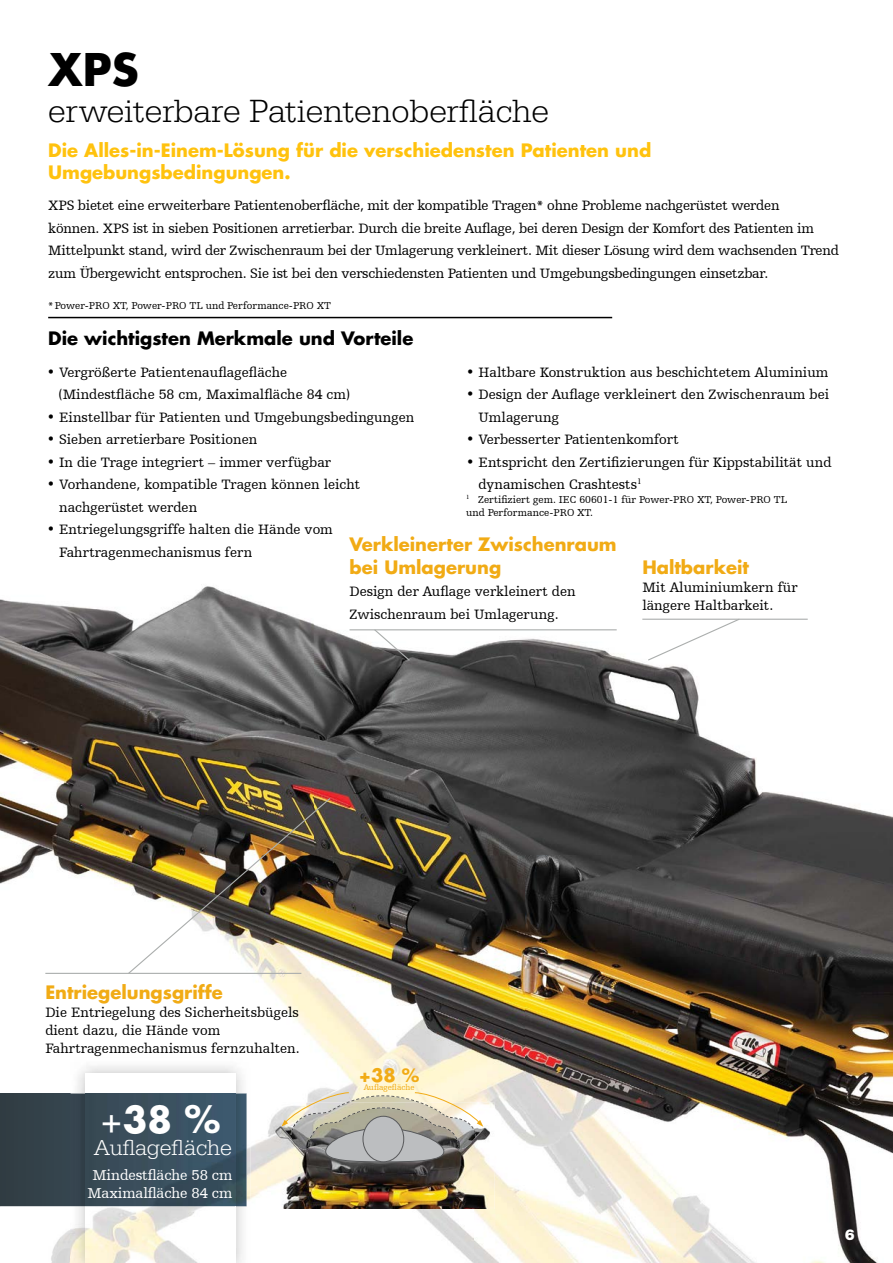
<style>
.page{position:relative;width:893px;height:1263px;background:#fff}
.page>*{position:absolute;margin:0;border:0;box-sizing:border-box;transform-origin:0 0}
.t1{font:700 43.8px "Futura Std";color:#000}
.t2{font:700 35.85px "Futura Std";color:#fff}
.t3{font:300 33.3px "Egyptienne URW";color:#000}
.t4{font:300 22.35px "Egyptienne URW";letter-spacing:-.01em;color:#fff}
.t5{font:700 18px/22.5px "Futura Std";color:#ffc20e}
.t6{font:700 18px/22.5px "Futura Std";color:#f1ab15}
.t7{font:700 18px "Futura Std";color:#000}
.t8{font:700 18px "Futura For Stryker";color:#f1ab15}
.t9{font:15px/18px "Humanist Slabserif 712 BT";letter-spacing:-.01em;color:#fff;text-align:center}
.t10{font:900 15px "Helvetica Neue LT Std";color:#fff}
.t11{font:14.25px/22.5px "Humanist Slabserif 712 BT";color:#000}
.t12{font:10.5px/13.5px "Humanist Slabserif 712 BT";color:#000}
.t13{font:8.4px "Humanist Slabserif 712 BT";color:#f1ab15}
.s1{font-weight:400}
.s2{font-size:36.9px}
</style>
<div class="page">
<img style="left:0;top:586px;width:630px;height:269px">
<img style="left:630px;top:618px;width:263px;height:645px">
<img style="left:0;top:855px;width:525px;height:204px">
<img style="left:525px;top:855px;width:106px;height:408px">
<img style="left:0;top:1058px;width:315px;height:205px">
<img style="left:315px;top:1059px;width:211px;height:51px">
<img style="left:473px;top:1110px;width:53px;height:153px">
<img style="left:416px;top:1209px;width:57px;height:54px">
<div style="left:0;top:1093px;width:70px;height:113px;background:#334149"></div>
<img style="left:70px;top:1206px;width:15px;height:57px">
<img style="left:70px;top:1093px;width:177px;height:113px">
<img style="left:85px;top:1073px;width:150px;height:190px">
<img style="left:85px;top:1093px;width:150px;height:113px">
<hr style="left:48px;top:317px;width:564px;height:1px;background:#000">
<hr style="left:642px;top:619px;width:166px;height:1px;background:#abaead">
<hr style="left:349px;top:629px;width:268px;height:1px;background:#abaead">
<hr style="left:45px;top:973px;width:256px;height:1px;background:#abaead">
<svg style="left:647px;top:618px;width:94px;height:43px"></svg>
<svg style="left:373px;top:628px;width:38px;height:34px"></svg>
<img style="left:127px;top:797px;width:204px;height:178px">
<img style="left:271px;top:1103px;width:223px;height:106px">
<svg style="left:281px;top:1092px;width:202px;height:71px;background:#bab7ac"></svg>
<h1 class="t1" style="left:48px;top:40px;width:92px">XPS</h1>
<h3 class="t3" style="left:48px;top:91px;width:503px">erweiterbare Patientenoberfläche</h3>
<p class="t5" style="left:48px;top:138px;width:605px">Die Alles-in-Einem-Lösung für die verschiedensten Patienten und<br>Umgebungsbedingungen.</p>
<p class="t11" style="left:48px;top:194px;width:792px">XPS bietet eine erweiterbare Patientenoberfläche, mit der kompatible Tragen* ohne Probleme nachgerüstet werden<br>können. XPS ist in sieben Positionen arretierbar. Durch die breite Auflage, bei deren Design der Komfort des Patienten im Mittelpunkt stand, wird der Zwischenraum bei der Umlagerung verkleinert. Mit dieser Lösung wird dem wachsenden Trend zum Übergewicht entsprochen. Sie ist bei den verschiedensten Patienten und Umgebungsbedingungen einsetzbar.</p>
<p class="t12" style="left:48px;top:298px;width:284px">* Power-PRO XT, Power-PRO TL und Performance-PRO XT</p>
<p class="t7" style="left:48px;top:327px;width:367px">Die wichtigsten Merkmale und Vorteile</p>
<p class="t11" style="left:59px;top:360px;width:293px;text-indent:-12px">• Vergrößerte Patientenauflagefläche (Mindestfläche 58 cm, Maximalfläche 84 cm)</p>
<p class="t11" style="left:47px;top:405px;width:369px">• Einstellbar für Patienten und Umgebungsbedingungen</p>
<p class="t11" style="left:47px;top:428px;width:212px">• Sieben arretierbare Positionen</p>
<p class="t11" style="left:47px;top:450px;width:286px">• In die Trage integriert – immer verfügbar</p>
<p class="t11" style="left:59px;top:473px;width:303px;text-indent:-12px">• Vorhandene, kompatible Tragen können leicht nachgerüstet werden</p>
<p class="t11" style="left:59px;top:518px;width:275px;text-indent:-12px">• Entriegelungsgriffe halten die Hände vom<br>Fahrtragenmechanismus fern</p>
<p class="t11" style="left:466px;top:360px;width:364px">• Haltbare Konstruktion aus beschichtetem Aluminium</p>
<p class="t11" style="left:478px;top:383px;width:352px;text-indent:-12px">• Design der Auflage verkleinert den Zwischenraum bei<br>Umlagerung</p>
<p class="t11" style="left:466px;top:428px;width:214px">• Verbesserter Patientenkomfort</p>
<p class="t11" style="left:478px;top:450px;width:354px;text-indent:-12px">• Entspricht den Zertifizierungen für Kippstabilität und dynamischen Crashtests<sup>1</sup></p>
<p class="t12" style="left:466px;top:492px;width:322px"><sup>1</sup> Zertifiziert gem. IEC 60601-1 für Power-PRO XT, Power-PRO TL und Performance-PRO XT.</p>
<p class="t6" style="left:349px;top:533px;width:269px">Verkleinerter Zwischenraum bei Umlagerung</p>
<p class="t11" style="left:349px;top:580px;width:228px">Design der Auflage verkleinert den<br>Zwischenraum bei Umlagerung.</p>
<p class="t6" style="left:642px;top:556px;width:108px">Haltbarkeit</p>
<p class="t11" style="left:642px;top:578px;width:157px;line-height:18px">Mit Aluminiumkern für längere Haltbarkeit.</p>
<p class="t6" style="left:45px;top:980px;width:179px">Entriegelungsgriffe</p>
<p class="t11" style="left:45px;top:1003px;width:256px;line-height:18px">Die Entriegelung des Sicherheitsbügels dient dazu, die Hände vom<br>Fahrtragenmechanismus fernzuhalten.</p>
<h2 class="t2" style="left:101px;top:1095px;width:121px"><span class="s1">+</span>38 <span class="s2">%</span></h2>
<h3 class="t4" style="left:94px;top:1134px;width:140px">Auflagefläche</h3>
<p class="t9" style="left:87px;top:1166px;width:146px">Mindestfläche 58 cm<br>Maximalfläche 84 cm</p>
<p class="t8" style="left:359px;top:1063px;width:62px">+38 %</p>
<p class="t13" style="left:364px;top:1082px;width:52px">Auflagefläche</p>
<p class="t10" style="left:845px;top:1225px;width:12px">6</p>
</div>
